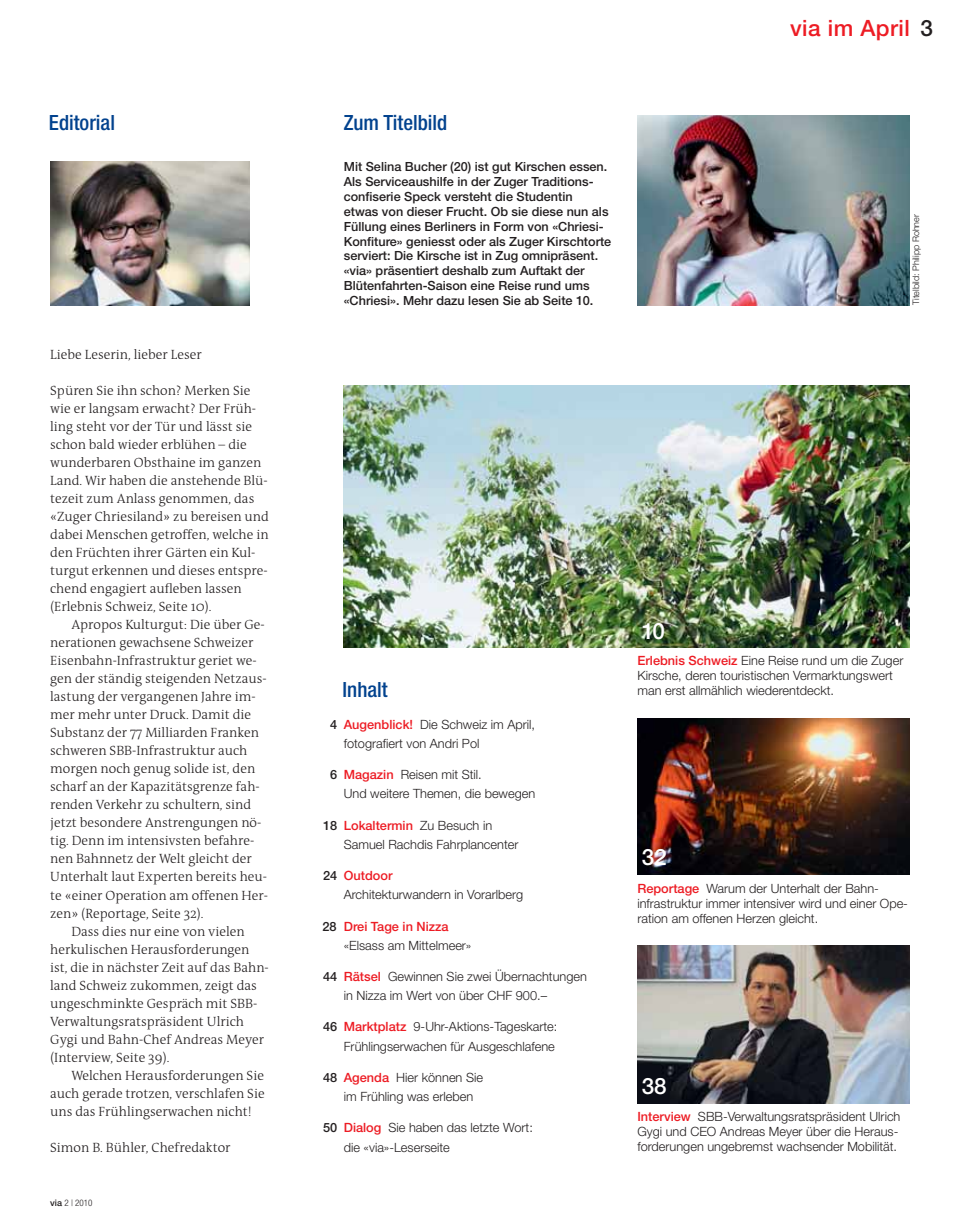
<style>
.page{position:relative;width:977px;height:1232px;background:#fff}
.page>*{position:absolute;margin:0;border:0;box-sizing:border-box;transform-origin:0 0}
.t1{font:500 22.5px "Helvetica Neue LT Pro";letter-spacing:.02em;color:#ed1c24}
.t2{font:500 22.5px "Helvetica Neue LT Pro";color:#fff}
.t3{font:500 condensed 21px "Helvetica Neue LT Pro";color:#02428e}
.t4{font:300 13.5px/18px "The Antiqua B3";color:#231f20}
.t5{font:300 12.75px/19.4px "Helvetica Neue LT Pro";color:#231f20}
.t6{font:500 12.6px/14.9px "Helvetica Neue LT Pro";color:#231f20}
.t7{font:300 9px "Helvetica Neue LT Pro";color:#231f20}
.t8{font:300 condensed 9px "Helvetica Neue LT Pro";color:#231f20}
.s1{color:#231f20}
.s2{font-weight:500;font-stretch:normal}
.s3{font-size:12.75px}
.s4{font-weight:500}
.s5{font-weight:500;color:#ed1c24}
</style>
<div class="page">
<img style="left:50px;top:161px;width:199px;height:144px">
<img style="left:637px;top:115px;width:272px;height:190px">
<img style="left:344px;top:386px;width:565px;height:261px">
<img style="left:637px;top:945px;width:272px;height:158px">
<img style="left:637px;top:718px;width:272px;height:156px">
<h1 class="t1" style="left:789px;top:20px;width:144px">via im April <span class="s1">3</span></h1>
<h2 class="t3" style="left:49px;top:115px;width:68px">Editorial</h2>
<h2 class="t3" style="left:344px;top:115px;width:105px">Zum Titelbild</h2>
<p class="t4" style="left:50px;top:346px;width:153px">Liebe Leserin, lieber Leser</p>
<p class="t4" style="left:50px;top:382px;width:220px">Spüren Sie ihn schon? Merken Sie wie er langsam erwacht? Der Früh&shy;ling steht vor der Tür und lässt sie schon bald wieder erblühen – die wunderbaren Obsthaine im ganzen Land. Wir haben die anstehende Blü&shy;tezeit zum Anlass genommen, das «Zuger Chriesiland» zu bereisen und dabei Menschen getroffen, welche in den Früchten ihrer Gärten ein Kul&shy;turgut erkennen und dieses entspre&shy;chend engagiert aufleben lassen (Erlebnis Schweiz, Seite 10).</p>
<p class="t4" style="left:71px;top:616px;width:195px">Apropos Kulturgut: Die über Ge-</p>
<p class="t4" style="left:50px;top:634px;width:205px">nerationen gewachsene Schweizer</p>
<p class="t4" style="left:50px;top:652px;width:208px">Eisenbahn-Infrastruktur geriet we-</p>
<p class="t4" style="left:50px;top:670px;width:218px">gen der ständig steigenden Netzaus-</p>
<p class="t4" style="left:50px;top:688px;width:207px">lastung der vergangenen Jahre im-</p>
<p class="t4" style="left:50px;top:706px;width:202px">mer mehr unter Druck. Damit die</p>
<p class="t4" style="left:50px;top:724px;width:210px">Substanz der 77 Milliarden Franken</p>
<p class="t4" style="left:50px;top:742px;width:199px">schweren SBB-Infrastruktur auch</p>
<p class="t4" style="left:50px;top:760px;width:206px">morgen noch genug solide ist, den</p>
<p class="t4" style="left:50px;top:778px;width:211px">scharf an der Kapazitätsgrenze fah-</p>
<p class="t4" style="left:50px;top:796px;width:202px">renden Verkehr zu schultern, sind</p>
<p class="t4" style="left:50px;top:814px;width:213px">jetzt besondere Anstrengungen nö-</p>
<p class="t4" style="left:50px;top:832px;width:205px">tig. Denn im intensivsten befahre-</p>
<p class="t4" style="left:50px;top:850px;width:203px">nen Bahnnetz der Welt gleicht der</p>
<p class="t4" style="left:50px;top:868px;width:218px">Unterhalt laut Experten bereits heu-</p>
<p class="t4" style="left:50px;top:886px;width:219px">te «einer Operation am offenen Her-</p>
<p class="t4" style="left:50px;top:904px;width:155px">zen» (Reportage, Seite 32).</p>
<p class="t4" style="left:71px;top:922px;width:175px">Dass dies nur eine von vielen</p>
<p class="t4" style="left:50px;top:940px;width:201px">herkulischen Herausforderungen</p>
<p class="t4" style="left:50px;top:958px;width:220px">ist, die in nächster Zeit auf das Bahn-</p>
<p class="t4" style="left:50px;top:976px;width:208px">land Schweiz zukommen, zeigt das</p>
<p class="t4" style="left:50px;top:994px;width:209px">ungeschminkte Gespräch mit SBB-</p>
<p class="t4" style="left:50px;top:1012px;width:195px">Verwaltungsratspräsident Ulrich</p>
<p class="t4" style="left:50px;top:1030px;width:215px">Gygi und Bahn-Chef Andreas Meyer</p>
<p class="t4" style="left:50px;top:1048px;width:121px">(Interview, Seite 39).</p>
<p class="t4" style="left:71px;top:1066px;width:194px">Welchen Herausforderungen Sie</p>
<p class="t4" style="left:50px;top:1084px;width:216px">auch gerade trotzen, verschlafen Sie</p>
<p class="t4" style="left:50px;top:1102px;width:203px">uns das Frühlingserwachen nicht!</p>
<p class="t4" style="left:50px;top:1138px;width:182px">Simon B. Bühler, Chefredaktor</p>
<p class="t8" style="left:50px;top:1199px;width:44px"><span class="s2">via</span> 2 | 2010</p>
<p class="t6" style="left:344px;top:161px;width:269px">Mit Selina Bucher (20) ist gut Kirschen essen.<br>Als Serviceaushilfe in der Zuger Traditions&shy;confiserie Speck versteht die Studentin<br>etwas von dieser Frucht. Ob sie diese nun als Füllung eines Berliners in Form von «Chriesi-Konfiture» geniesst oder als Zuger Kirschtorte serviert: Die Kirsche ist in Zug omnipräsent. «via» präsentiert deshalb zum Auftakt der Blütenfahrten-Saison eine Reise rund ums «Chriesi». Mehr dazu lesen Sie <span class="s3">ab Seite 10.</span></p>
<h2 class="t3" style="left:342px;top:682px;width:47px">Inhalt</h2>
<p class="t5" style="left:344px;top:716px;width:193px;text-indent:-13px"><span class="s4">4</span> <span class="s5">Augenblick!</span> Die Schweiz im April, fotografiert von Andri Pol</p>
<p class="t5" style="left:344px;top:766px;width:193px;text-indent:-13px"><span class="s4">6</span> <span class="s5">Magazin</span> Reisen mit Stil.<br>Und weitere Themen, die bewegen</p>
<p class="t5" style="left:344px;top:816px;width:176px;text-indent:-21px"><span class="s4">18</span> <span class="s5">Lokaltermin</span> Zu Besuch in<br>Samuel Rachdis Fahrplancenter</p>
<p class="t5" style="left:344px;top:867px;width:181px;text-indent:-21px"><span class="s4">24</span> <span class="s5">Outdoor<br></span>Architekturwandern in Vorarlberg</p>
<p class="t5" style="left:344px;top:917px;width:129px;text-indent:-21px"><span class="s4">28</span> <span class="s5">Drei Tage in Nizza </span>«Elsass am Mittelmeer»</p>
<p class="t5" style="left:344px;top:968px;width:245px;text-indent:-21px"><span class="s4">44</span> <span class="s5">Rätsel</span> Gewinnen Sie zwei Übernachtungen in Nizza im Wert von über CHF 900.–</p>
<p class="t5" style="left:323px;top:1018px;width:236px;text-align:right"><span class="s4">46</span> <span class="s5">Marktplatz</span> 9-Uhr-Aktions-Tageskarte:<br>Frühlingserwachen für Ausgeschlafene</p>
<p class="t5" style="left:344px;top:1069px;width:141px;text-indent:-21px"><span class="s4">48</span> <span class="s5">Agenda</span> Hier können Sie im Frühling was erleben</p>
<p class="t5" style="left:344px;top:1119px;width:190px;text-indent:-21px"><span class="s4">50</span> <span class="s5">Dialog</span> Sie haben das letzte Wort: die «via»-Leserseite</p>
<p class="t7" style="left:912px;top:305px;width:93px;rotate:-90deg">Titelbild: Philipp Rohner</p>
<h1 class="t2" style="left:641px;top:622px;width:25px">10</h1>
<p class="t5" style="left:637px;top:655px;width:267px;line-height:15px"><span class="s5">Erlebnis Schweiz</span> Eine Reise rund um die Zuger<br>Kirsche, deren touristischen Vermarktungswert man erst allmählich wiederentdeckt.</p>
<h1 class="t2" style="left:641px;top:848px;width:27px">32</h1>
<p class="t5" style="left:637px;top:882px;width:272px;line-height:15px"><span class="s5">Reportage</span> Warum der Unterhalt der Bahn&shy;infrastruktur immer intensiver wird und einer Ope&shy;ration am offenen Herzen gleicht.</p>
<h1 class="t2" style="left:641px;top:1078px;width:27px">38</h1>
<p class="t5" style="left:637px;top:1110px;width:264px;line-height:15px"><span class="s5">Interview</span> SBB-Verwaltungsratspräsident Ulrich<br>Gygi und CEO Andreas Meyer über die Heraus&shy;forderungen ungebremst wachsender Mobilität.</p>
</div>
